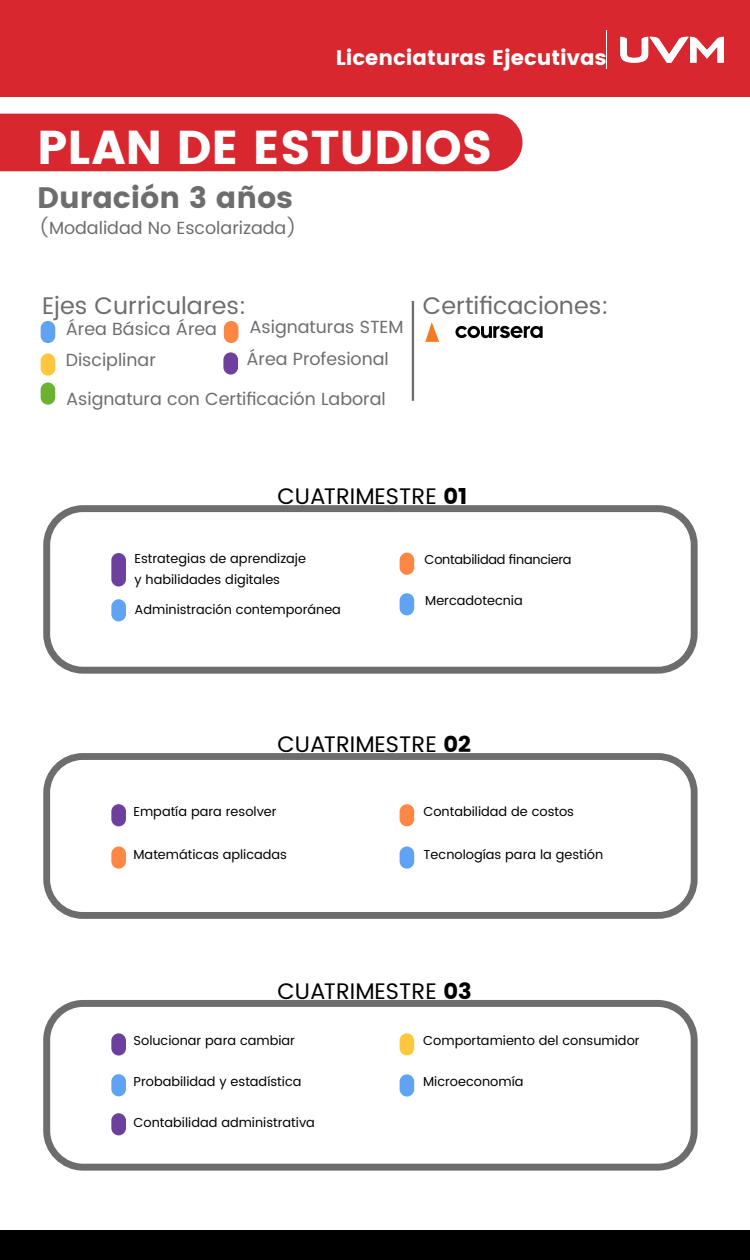
<style>
.page{position:relative;width:750px;height:1260px;background:#fff}
.page>*{position:absolute;margin:0;border:0;box-sizing:border-box;transform-origin:0 0}
.t1{font:47.4px "Poppins";color:#fff}
.t2{font:29.55px "Poppins";color:#6d6d6d}
.t3{font:24px "Poppins";color:#6d6d6d}
.t4{font:22.5px "Poppins";color:#000}
.t5{font:21px "Poppins";color:#fff}
.t6{font:17.55px/31.3px "Poppins";color:#6d6d6d}
.t7{font:13.05px/21px "Poppins";color:#000}
.t8{font:13.05px "Poppins";letter-spacing:-.02em;color:#000}
.s1{font-style:inherit}
</style>
<div class="page">
<div style="left:0;top:0;width:750px;height:97px;background:#d8272e"></div>
<hr style="left:606px;top:30px;width:1px;height:39px;background:#fff">
<svg style="left:620px;top:37px;width:104px;height:26px"></svg>
<div style="left:0;top:114px;width:523px;height:57px;background:#d8272e"></div>
<div style="left:43px;top:505px;width:655px;height:169px;border:7px solid #6d6d6d;border-radius:36px"></div>
<div style="left:111px;top:599px;width:15px;height:22px;background:#60a3f3;border-radius:7px"></div>
<div style="left:400px;top:553px;width:14px;height:22px;background:#ff8745;border-radius:7px"></div>
<div style="left:111px;top:1074px;width:15px;height:22px;background:#60a3f3;border-radius:7px"></div>
<div style="left:400px;top:1074px;width:14px;height:23px;background:#60a3f3;border-radius:7px"></div>
<div style="left:111px;top:846px;width:15px;height:23px;background:#ff8745;border-radius:7px"></div>
<div style="left:400px;top:593px;width:14px;height:22px;background:#60a3f3;border-radius:7px"></div>
<div style="left:111px;top:553px;width:15px;height:33px;background:#6d409f;border-radius:7px"></div>
<div style="left:43px;top:753px;width:655px;height:166px;border:7px solid #6d6d6d;border-radius:36px"></div>
<div style="left:400px;top:846px;width:14px;height:23px;background:#60a3f3;border-radius:7px"></div>
<div style="left:111px;top:804px;width:15px;height:22px;background:#6d409f;border-radius:7px"></div>
<div style="left:400px;top:804px;width:14px;height:22px;background:#ff8745;border-radius:7px"></div>
<div style="left:43px;top:1000px;width:655px;height:171px;border:7px solid #6d6d6d;border-radius:37px"></div>
<div style="left:111px;top:1033px;width:15px;height:23px;background:#6d409f;border-radius:7px"></div>
<div style="left:111px;top:1113px;width:15px;height:22px;background:#6d409f;border-radius:7px"></div>
<div style="left:400px;top:1033px;width:14px;height:22px;background:#ffc73e;border-radius:7px"></div>
<div style="left:0;top:1230px;width:750px;height:30px;background:#000"></div>
<div style="left:41px;top:321px;width:14px;height:22px;background:#60a3f3;border-radius:7px"></div>
<div style="left:41px;top:353px;width:14px;height:23px;background:#ffc73e;border-radius:7px"></div>
<div style="left:41px;top:382px;width:14px;height:23px;background:#6db130;border-radius:7px"></div>
<div style="left:223px;top:352px;width:15px;height:23px;background:#6d409f;border-radius:7px"></div>
<svg style="left:425px;top:322px;width:14px;height:20px"></svg>
<svg style="left:455px;top:326px;width:88px;height:12px"></svg>
<div style="left:224px;top:321px;width:14px;height:22px;background:#ff8745;border-radius:7px"></div>
<hr style="left:412px;top:301px;width:2px;height:100px;background:#6d6d6d">
<h3 class="t5" style="left:336px;top:45px;width:272px">Licenciaturas Ejecutivas</h3>
<h1 class="t1" style="left:37px;top:120px;width:457px">PLAN DE ESTUDIOS</h1>
<h2 class="t2" style="left:37px;top:180px;width:257px">Duración 3 años</h2>
<h3 class="t6" style="left:39px;top:213px;width:259px">(Modalidad No Escolarizada)</h3>
<h3 class="t3" style="left:42px;top:288px;width:206px">Ejes Curriculares:</h3>
<h3 class="t3" style="left:423px;top:288px;width:187px">Certificaciones:</h3>
<h3 class="t6" style="left:66px;top:314px;width:153px">Área Básica Área<br>Disciplinar</h3>
<h3 class="t6" style="left:66px;top:384px;width:321px">Asignatura con Certificación Laboral</h3>
<h3 class="t6" style="left:246px;top:311px;width:159px;line-height:32.1px">Asignaturas STEM<br>Área Profesional</h3>
<h3 class="t4" style="left:277px;top:480px;width:192px">CUATRIMESTRE <span class="s1">01</span></h3>
<p class="t7" style="left:135px;top:549px;width:173px">Estrategias de aprendizaje y habilidades digitales</p>
<p class="t7" style="left:135px;top:600px;width:208px">Administración contemporánea</p>
<p class="t8" style="left:425px;top:550px;width:149px">Contabilidad financiera</p>
<p class="t7" style="left:425px;top:590px;width:99px">Mercadotecnia</p>
<h3 class="t4" style="left:277px;top:728px;width:195px">CUATRIMESTRE <span class="s1">02</span></h3>
<p class="t7" style="left:134px;top:802px;width:145px">Empatía para resolver</p>
<p class="t7" style="left:134px;top:844px;width:155px">Matemáticas aplicadas</p>
<p class="t7" style="left:423px;top:802px;width:152px">Contabilidad de costos</p>
<p class="t7" style="left:424px;top:844px;width:181px">Tecnologías para la gestión</p>
<h3 class="t4" style="left:277px;top:975px;width:196px">CUATRIMESTRE <span class="s1">03</span></h3>
<p class="t7" style="left:134px;top:1030px;width:163px">Solucionar para cambiar</p>
<p class="t7" style="left:134px;top:1071px;width:170px">Probabilidad y estadística</p>
<p class="t7" style="left:134px;top:1112px;width:183px">Contabilidad administrativa</p>
<p class="t7" style="left:423px;top:1030px;width:218px">Comportamiento del consumidor</p>
<p class="t7" style="left:423px;top:1071px;width:102px">Microeconomía</p>
</div>
